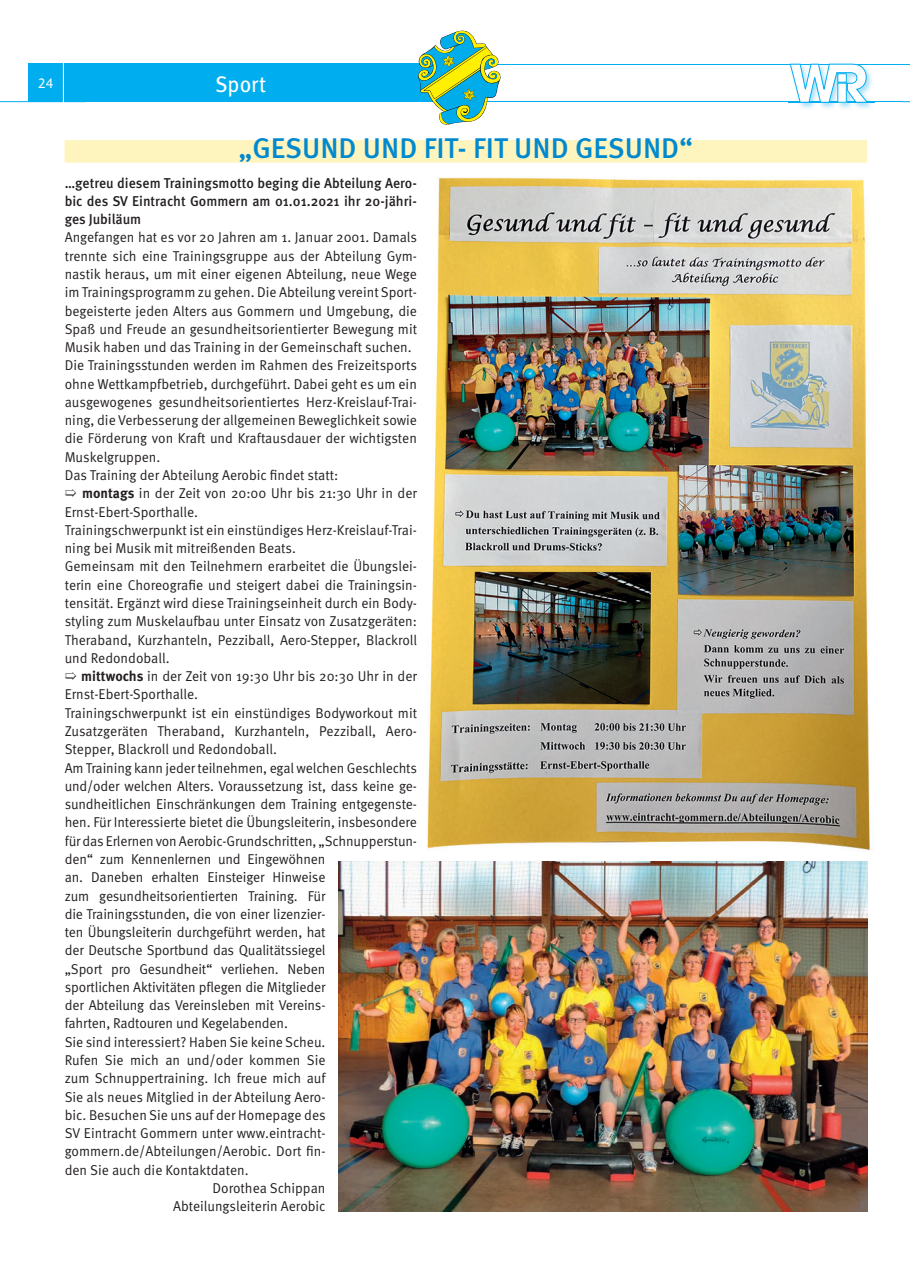
<style>
.page{position:relative;width:910px;height:1280px;background:#fff}
.page>*{position:absolute;margin:0;border:0;box-sizing:border-box;transform-origin:0 0}
.t1{font:500 28.5px "Meta Pro";color:#0089cf}
.t2{font:22.5px "Meta Pro";color:#fff;scale:.95 1}
.t3{font:15px "Today SB";color:#fff;scale:.95 1}
.t4{font:14.25px "Meta Pro";letter-spacing:-.005em;color:#231f20;scale:.96 1}
.t5{font:500 14.25px/18.3px "Meta Pro";color:#231f20;text-align:justify;scale:.96 1}
.s1{font-weight:700}
</style>
<div class="page">
<div style="left:64px;top:63px;width:392px;height:39px;background:#00aeef"></div>
<hr style="left:0;top:101px;width:86px;height:1px;background:#00aeef">
<hr style="left:86px;top:101px;width:815px;height:1px;background:#00aeef">
<hr style="left:86px;top:64px;width:815px;height:1px;background:#00aeef">
<div style="left:28px;top:63px;width:35px;height:39px;background:#00aeef"></div>
<hr style="left:63px;top:62px;width:1px;height:41px;background:#fff">
<img style="left:418px;top:30px;width:83px;height:95px">
<img style="left:789px;top:63px;width:85px;height:46px">
<svg style="left:790px;top:64px;width:78px;height:39px"></svg>
<div style="left:65px;top:140px;width:802px;height:23px;background:#fef4bd"></div>
<img style="left:338px;top:861px;width:529px;height:351px">
<img style="left:427px;top:177px;width:443px;height:673px">
<p class="t3" style="left:38px;top:75px;width:17px">24</p>
<h2 class="t2" style="left:215px;top:70px;width:55px">Sport</h2>
<h1 class="t1" style="left:238px;top:130px;width:456px">„GESUND UND FIT- FIT UND GESUND“</h1>
<p class="t5" style="left:65px;top:174px;width:368px">…getreu diesem Trainingsmotto beging die Abteilung Aero&shy;bic des SV Eintracht Gommern am 01.01.2021 ihr 20-jähri&shy;ges Jubiläum</p>
<p class="t4" style="left:65px;top:228px;width:369px">Angefangen hat es vor 20 Jahren am 1. Januar 2001. Damals</p>
<p class="t4" style="left:65px;top:247px;width:368px">trennte sich eine Trainingsgruppe aus der Abteilung Gym-</p>
<p class="t4" style="left:65px;top:265px;width:368px">nastik heraus, um mit einer eigenen Abteilung, neue Wege</p>
<p class="t4" style="left:65px;top:283px;width:368px">im Trainingsprogramm zu gehen. Die Abteilung vereint Sport-</p>
<p class="t4" style="left:65px;top:301px;width:368px">begeisterte jeden Alters aus Gommern und Umgebung, die</p>
<p class="t4" style="left:65px;top:320px;width:369px">Spaß und Freude an gesundheitsorientierter Bewegung mit</p>
<p class="t4" style="left:65px;top:338px;width:363px">Musik haben und das Training in der Gemeinschaft suchen.</p>
<p class="t4" style="left:65px;top:356px;width:369px">Die Trainingsstunden werden im Rahmen des Freizeitsports</p>
<p class="t4" style="left:65px;top:375px;width:368px">ohne Wettkampfbetrieb, durchgeführt. Dabei geht es um ein</p>
<p class="t4" style="left:65px;top:393px;width:368px">ausgewogenes gesundheitsorientiertes Herz-Kreislauf-Trai-</p>
<p class="t4" style="left:65px;top:411px;width:368px">ning, die Verbesserung der allgemeinen Beweglichkeit sowie</p>
<p class="t4" style="left:65px;top:429px;width:368px">die Förderung von Kraft und Kraftausdauer der wichtigsten</p>
<p class="t4" style="left:65px;top:448px;width:101px">Muskelgruppen.</p>
<p class="t4" style="left:65px;top:466px;width:287px">Das Training der Abteilung Aerobic findet statt:</p>
<p class="t4" style="left:65px;top:484px;width:368px">➯ <span class="s1">montags</span> in der Zeit von 20:00 Uhr bis 21:30 Uhr in der</p>
<p class="t4" style="left:65px;top:503px;width:140px">Ernst-Ebert-Sporthalle.</p>
<p class="t4" style="left:65px;top:521px;width:368px">Trainingschwerpunkt ist ein einstündiges Herz-Kreislauf-Trai-</p>
<p class="t4" style="left:65px;top:539px;width:243px">ning bei Musik mit mitreißenden Beats.</p>
<p class="t4" style="left:65px;top:557px;width:368px">Gemeinsam mit den Teilnehmern erarbeitet die Übungslei-</p>
<p class="t4" style="left:65px;top:576px;width:368px">terin eine Choreografie und steigert dabei die Trainingsin-</p>
<p class="t4" style="left:65px;top:594px;width:368px">tensität. Ergänzt wird diese Trainingseinheit durch ein Body-</p>
<p class="t4" style="left:65px;top:612px;width:368px">styling zum Muskelaufbau unter Einsatz von Zusatzgeräten:</p>
<p class="t4" style="left:65px;top:631px;width:369px">Theraband, Kurzhanteln, Pezziball, Aero-Stepper, Blackroll</p>
<p class="t4" style="left:65px;top:649px;width:111px">und Redondoball.</p>
<p class="t4" style="left:65px;top:667px;width:368px">➯ <span class="s1">mittwochs</span> in der Zeit von 19:30 Uhr bis 20:30 Uhr in der</p>
<p class="t4" style="left:65px;top:685px;width:140px">Ernst-Ebert-Sporthalle.</p>
<p class="t4" style="left:65px;top:704px;width:369px">Trainingschwerpunkt ist ein einstündiges Bodyworkout mit</p>
<p class="t4" style="left:65px;top:722px;width:368px">Zusatzgeräten Theraband, Kurzhanteln, Pezziball, Aero-</p>
<p class="t4" style="left:65px;top:740px;width:223px">Stepper, Blackroll und Redondoball.</p>
<p class="t4" style="left:65px;top:758px;width:369px">Am Training kann jeder teilnehmen, egal welchen Geschlechts</p>
<p class="t4" style="left:65px;top:777px;width:368px">und/oder welchen Alters. Voraussetzung ist, dass keine ge-</p>
<p class="t4" style="left:65px;top:795px;width:368px">sundheitlichen Einschränkungen dem Training entgegenste-</p>
<p class="t4" style="left:65px;top:813px;width:368px">hen. Für Interessierte bietet die Übungsleiterin, insbesondere</p>
<p class="t4" style="left:65px;top:832px;width:368px">für das Erlernen von Aerobic-Grundschritten, „Schnupperstun-</p>
<p class="t4" style="left:65px;top:850px;width:273px">den“ zum Kennenlernen und Eingewöhnen</p>
<p class="t4" style="left:65px;top:868px;width:273px">an. Daneben erhalten Einsteiger Hinweise</p>
<p class="t4" style="left:65px;top:886px;width:273px">zum gesundheitsorientierten Training. Für</p>
<p class="t4" style="left:65px;top:905px;width:273px">die Trainingsstunden, die von einer lizenzier-</p>
<p class="t4" style="left:65px;top:923px;width:273px">ten Übungsleiterin durchgeführt werden, hat</p>
<p class="t4" style="left:65px;top:941px;width:273px">der Deutsche Sportbund das Qualitätssiegel</p>
<p class="t4" style="left:65px;top:960px;width:273px">„Sport pro Gesundheit“ verliehen. Neben</p>
<p class="t4" style="left:65px;top:978px;width:273px">sportlichen Aktivitäten pflegen die Mitglieder</p>
<p class="t4" style="left:65px;top:996px;width:273px">der Abteilung das Vereinsleben mit Vereins-</p>
<p class="t4" style="left:65px;top:1014px;width:234px">fahrten, Radtouren und Kegelabenden.</p>
<p class="t4" style="left:65px;top:1033px;width:273px">Sie sind interessiert? Haben Sie keine Scheu.</p>
<p class="t4" style="left:65px;top:1051px;width:273px">Rufen Sie mich an und/oder kommen Sie</p>
<p class="t4" style="left:65px;top:1069px;width:274px">zum Schnuppertraining. Ich freue mich auf</p>
<p class="t4" style="left:65px;top:1088px;width:273px">Sie als neues Mitglied in der Abteilung Aero-</p>
<p class="t4" style="left:65px;top:1106px;width:273px">bic. Besuchen Sie uns auf der Homepage des</p>
<p class="t4" style="left:65px;top:1124px;width:273px">SV Eintracht Gommern unter www.eintracht-</p>
<p class="t4" style="left:65px;top:1142px;width:273px">gommern.de/Abteilungen/Aerobic. Dort fin-</p>
<p class="t4" style="left:65px;top:1161px;width:193px">den Sie auch die Kontaktdaten.</p>
<p class="t4" style="left:213px;top:1179px;width:119px">Dorothea Schippan</p>
<p class="t4" style="left:173px;top:1197px;width:160px">Abteilungsleiterin Aerobic</p>
</div>
